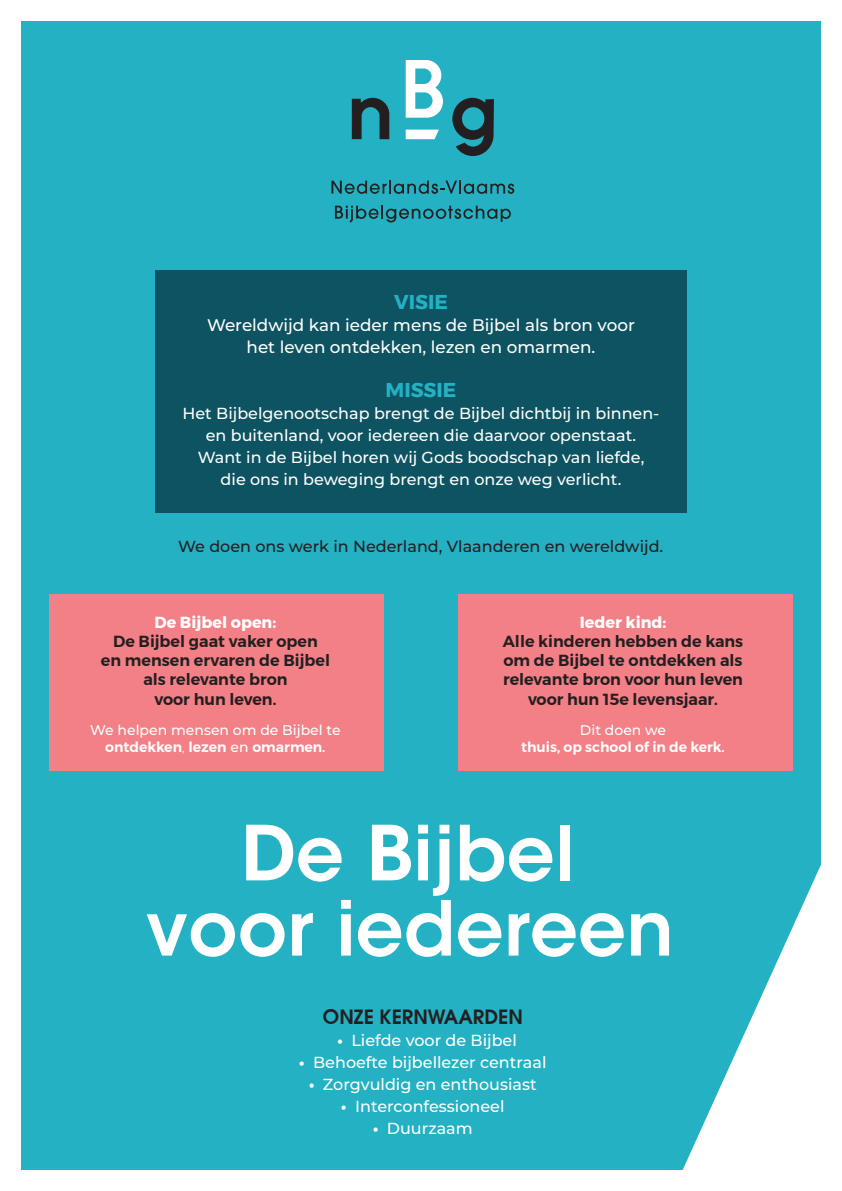
<style>
.page{position:relative;width:842px;height:1191px;background:#fff}
.page>*{position:absolute;margin:0;border:0;box-sizing:border-box;transform-origin:0 0}
.t1{font:700 20px "Montserrat";color:#24b1c3}
.t2{font:600 19.7px "Avant Garde";color:#231f20}
.t3{font:500 16.8px/22px "Montserrat";color:#fff;text-align:center}
.t4{font:500 16px/22px "Montserrat";color:#fff;text-align:center}
.t5{font:600 16px/19.2px "Montserrat";color:#231f20;text-align:center}
.t6{font:500 16px "Montserrat";color:#231f20}
.t7{font:700 16px "Montserrat";color:#fff}
.t8{font:500 14px/17px "Montserrat";color:#fff;text-align:center}
.t9{font:600 14px "Montserrat";color:#fff}
.s1{font-weight:600}
.s2{font-weight:300}
.s3{font-weight:700}
</style>
<div class="page">
<div style="left:21px;top:21px;width:800px;height:1148px;background:#24b1c3"></div>
<svg style="left:673px;top:865px;width:148px;height:305px"></svg>
<div style="left:155px;top:270px;width:532px;height:243px;background:#0e5361"></div>
<svg style="left:331px;top:181px;width:183px;height:13px"></svg>
<svg style="left:335px;top:206px;width:176px;height:16px"></svg>
<svg style="left:452px;top:98px;width:42px;height:58px"></svg>
<svg style="left:406px;top:130px;width:33px;height:9px"></svg>
<svg style="left:406px;top:60px;width:37px;height:58px"></svg>
<svg style="left:352px;top:98px;width:37px;height:41px"></svg>
<div style="left:50px;top:594px;width:334px;height:177px;background:#f38086"></div>
<div style="left:458px;top:594px;width:334px;height:177px;background:#f38086"></div>
<svg style="left:246px;top:824px;width:96px;height:57px"></svg>
<svg style="left:460px;top:824px;width:93px;height:57px"></svg>
<div style="left:560px;top:824px;width:9px;height:56px;background:#fff"></div>
<svg style="left:147px;top:913px;width:138px;height:43px"></svg>
<svg style="left:292px;top:913px;width:21px;height:42px"></svg>
<svg style="left:341px;top:900px;width:10px;height:55px"></svg>
<svg style="left:358px;top:824px;width:93px;height:133px"></svg>
<svg style="left:458px;top:913px;width:44px;height:44px"></svg>
<svg style="left:509px;top:913px;width:115px;height:44px"></svg>
<svg style="left:631px;top:913px;width:38px;height:42px"></svg>
<p class="t1" style="left:394px;top:286px;width:55px">VISIE</p>
<p class="t3" style="left:207px;top:313px;width:429px">Wereldwijd kan ieder mens de Bijbel als bron voor het leven ontdekken, lezen en omarmen.</p>
<p class="t1" style="left:386px;top:374px;width:72px">MISSIE</p>
<p class="t4" style="left:183px;top:402px;width:478px">Het Bijbelgenootschap brengt de Bijbel dichtbij in binnen&shy;en buitenland, voor iedereen die daarvoor openstaat.<br>Want in de Bijbel horen wij Gods boodschap van liefde,<br>die ons in beweging brengt en onze weg verlicht.</p>
<p class="t6" style="left:178px;top:535px;width:487px">We doen ons werk in Nederland, Vlaanderen en wereldwijd.</p>
<p class="t7" style="left:155px;top:609px;width:123px">De Bijbel open:</p>
<p class="t5" style="left:101px;top:631px;width:231px">De Bijbel gaat vaker open<br>en mensen ervaren de Bijbel als relevante bron<br>voor hun leven.</p>
<p class="t8" style="left:90px;top:720px;width:252px">We helpen mensen om de Bijbel te <span class="s1">ontdekken</span><span class="s2">,</span> <span class="s1">lezen</span> en <span class="s1">omarmen.</span></p>
<p class="t7" style="left:580px;top:609px;width:88px">Ieder kind:</p>
<p class="t5" style="left:503px;top:631px;width:242px">Alle kinderen hebben de kans om de Bijbel te ontdekken als relevante bron voor hun leven voor hun 15e levensjaar.</p>
<p class="t8" style="left:580px;top:720px;width:88px">Dit doen we</p>
<p class="t9" style="left:521px;top:735px;width:205px">thuis, op school of in de kerk.</p>
<p class="t2" style="left:323px;top:1004px;width:202px">ONZE KERNWAARDEN</p>
<p class="t4" style="left:337px;top:1029px;width:181px"><span class="s3">•</span> Liefde voor de Bijbel</p>
<p class="t4" style="left:299px;top:1051px;width:249px"><span class="s3">•</span> Behoefte bijbellezer centraal</p>
<p class="t4" style="left:309px;top:1073px;width:229px"><span class="s3">•</span> Zorgvuldig en enthousiast</p>
<p class="t4" style="left:341px;top:1095px;width:165px"><span class="s3">•</span> Interconfessioneel</p>
<p class="t4" style="left:373px;top:1117px;width:101px"><span class="s3">•</span> Duurzaam</p>
</div>
